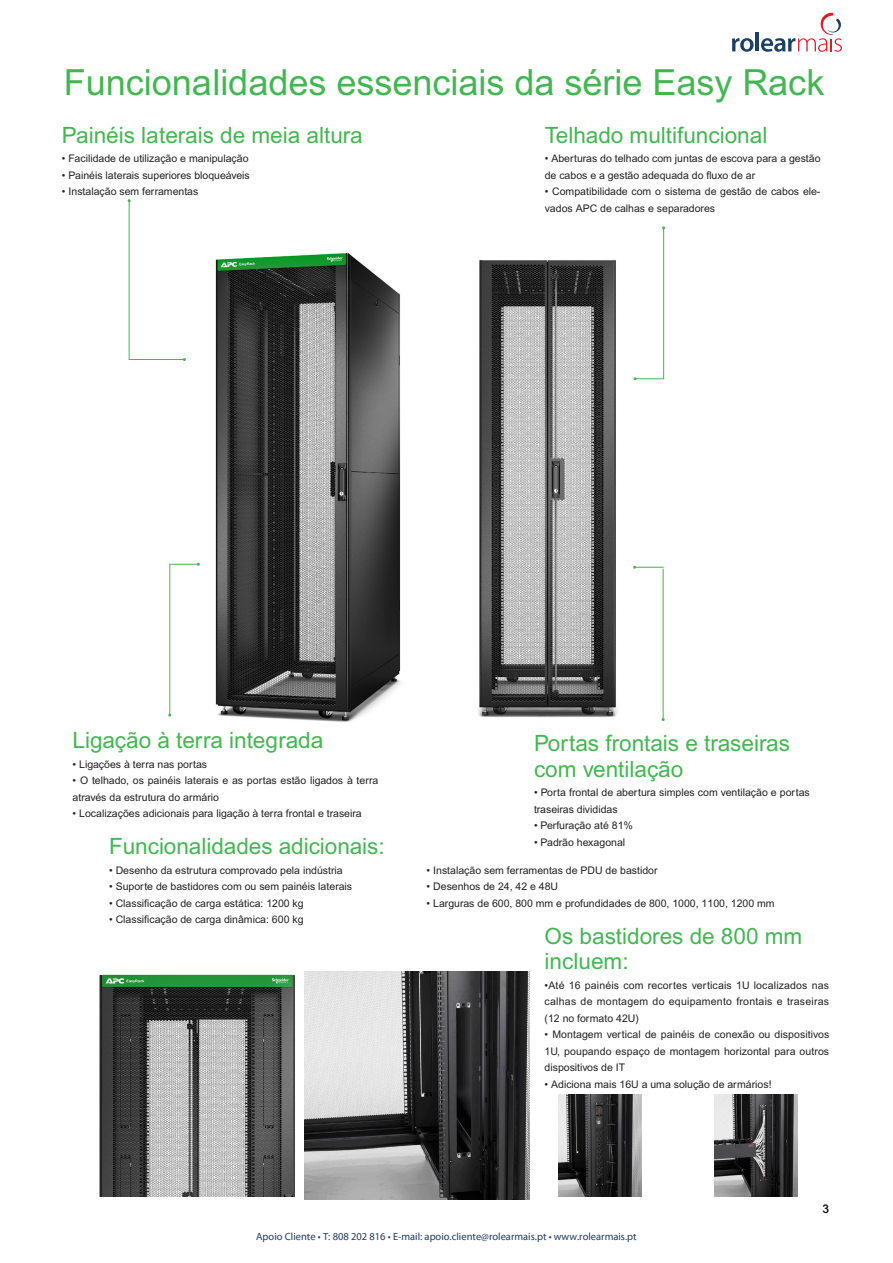
<style>
.page{position:relative;width:893px;height:1263px;background:#fff}
.page>*{position:absolute;margin:0;border:0;box-sizing:border-box;transform-origin:0 0}
.新二标题{font:36px "Arial MT Pro";color:#42b751}
.正文标题四{font:22.5px/25.5px "Arial MT Pro";color:#42b751}
.正文{font:500 12px "Arial MT Std";color:#030303}
.正文-2{font:10.5px/16.5px "Arial MT Pro";color:#231f20}
.t1{font:10.5px "Myriad Pro";color:#213b5c}
</style>
<div class="page">
<img style="left:170px;top:253px;width:231px;height:469px">
<img style="left:478px;top:241px;width:187px;height:481px">
<hr style="left:663px;top:228px;width:1px;height:151px;background:#42b751">
<svg style="left:634px;top:377px;width:30px;height:3px"></svg>
<hr style="left:129px;top:201px;width:1px;height:159px;background:#42b751">
<hr style="left:129px;top:359px;width:55px;height:1px;background:#42b751">
<hr style="left:169px;top:564px;width:1px;height:151px;background:#42b751">
<svg style="left:169px;top:563px;width:31px;height:3px"></svg>
<hr style="left:663px;top:569px;width:1px;height:151px;background:#42b751">
<svg style="left:633px;top:566px;width:31px;height:3px"></svg>
<img style="left:99px;top:974px;width:196px;height:223px">
<img style="left:304px;top:971px;width:225px;height:228px">
<img style="left:559px;top:1095px;width:82px;height:102px">
<img style="left:715px;top:1095px;width:82px;height:102px">
<svg style="left:732px;top:38px;width:22px;height:14px"></svg>
<hr style="left:756px;top:33px;width:3px;height:18px;background:#1b4064">
<svg style="left:761px;top:13px;width:81px;height:39px"></svg>
<p class="新二标题" style="left:64px;top:61px;width:762px">Funcionalidades essenciais da série Easy Rack</p>
<p class="正文标题四" style="left:62px;top:123px;width:302px">Painéis laterais de meia altura</p>
<p class="正文-2" style="left:62px;top:151px;width:188px">• Facilidade de utilização e manipulação</p>
<p class="正文-2" style="left:62px;top:167px;width:189px">• Painéis laterais superiores bloqueáveis</p>
<p class="正文-2" style="left:62px;top:184px;width:138px">• Instalação sem ferramentas</p>
<p class="正文标题四" style="left:545px;top:123px;width:224px">Telhado multifuncional</p>
<p class="正文-2" style="left:545px;top:151px;width:277px">• Aberturas do telhado com juntas de escova para a gestão de cabos e a gestão adequada do fluxo de ar</p>
<p class="正文-2" style="left:545px;top:184px;width:277px">• Compatibilidade com o sistema de gestão de cabos ele&shy;vados APC de calhas e separadores</p>
<p class="正文标题四" style="left:73px;top:729px;width:252px">Ligação à terra integrada</p>
<p class="正文-2" style="left:73px;top:756px;width:136px">• Ligações à terra nas portas</p>
<p class="正文-2" style="left:73px;top:773px;width:307px">• O telhado, os painéis laterais e as portas estão ligados à terra através da estrutura do armário</p>
<p class="正文-2" style="left:73px;top:806px;width:291px">• Localizações adicionais para ligação à terra frontal e traseira</p>
<p class="正文标题四" style="left:109px;top:835px;width:277px">Funcionalidades adicionais:</p>
<p class="正文-2" style="left:109px;top:862px;width:235px">• Desenho da estrutura comprovado pela indústria</p>
<p class="正文-2" style="left:109px;top:879px;width:245px">• Suporte de bastidores com ou sem painéis laterais</p>
<p class="正文-2" style="left:109px;top:895px;width:196px">• Classificação de carga estática: 1200 kg</p>
<p class="正文-2" style="left:109px;top:912px;width:196px">• Classificação de carga dinâmica: 600 kg</p>
<p class="正文标题四" style="left:534px;top:732px;width:258px">Portas frontais e traseiras com ventilação</p>
<p class="正文-2" style="left:534px;top:785px;width:277px">• Porta frontal de abertura simples com ventilação e portas traseiras divididas</p>
<p class="正文-2" style="left:534px;top:818px;width:100px">• Perfuração até 81%</p>
<p class="正文-2" style="left:534px;top:834px;width:93px">• Padrão hexagonal</p>
<p class="正文-2" style="left:427px;top:862px;width:232px">• Instalação sem ferramentas de PDU de bastidor</p>
<p class="正文-2" style="left:427px;top:879px;width:133px">• Desenhos de 24, 42 e 48U</p>
<p class="正文-2" style="left:427px;top:895px;width:349px">• Larguras de 600, 800 mm e profundidades de 800, 1000, 1100, 1200 mm</p>
<p class="正文标题四" style="left:545px;top:924px;width:259px">Os bastidores de 800 mm incluem:</p>
<p class="正文-2" style="left:545px;top:977px;width:286px;text-align:justify">•Até 16 painéis com recortes verticais 1U localizados nas calhas de montagem do equipamento frontais e traseiras (12 no formato 42U)</p>
<p class="正文-2" style="left:545px;top:1026px;width:286px;text-align:justify">• Montagem vertical de painéis de conexão ou dispositivos 1U, poupando espaço de montagem horizontal para outros dispositivos de IT</p>
<p class="正文-2" style="left:545px;top:1076px;width:228px">• Adiciona mais 16U a uma solução de armários!</p>
<p class="正文" style="left:823px;top:1201px;width:8px">3</p>
<p class="t1" style="left:256px;top:1229px;width:382px">Apoio Cliente • T: 808 202 816 • E-mail: apoio.cliente@rolearmais.pt • www.rolearmais.pt</p>
</div>
